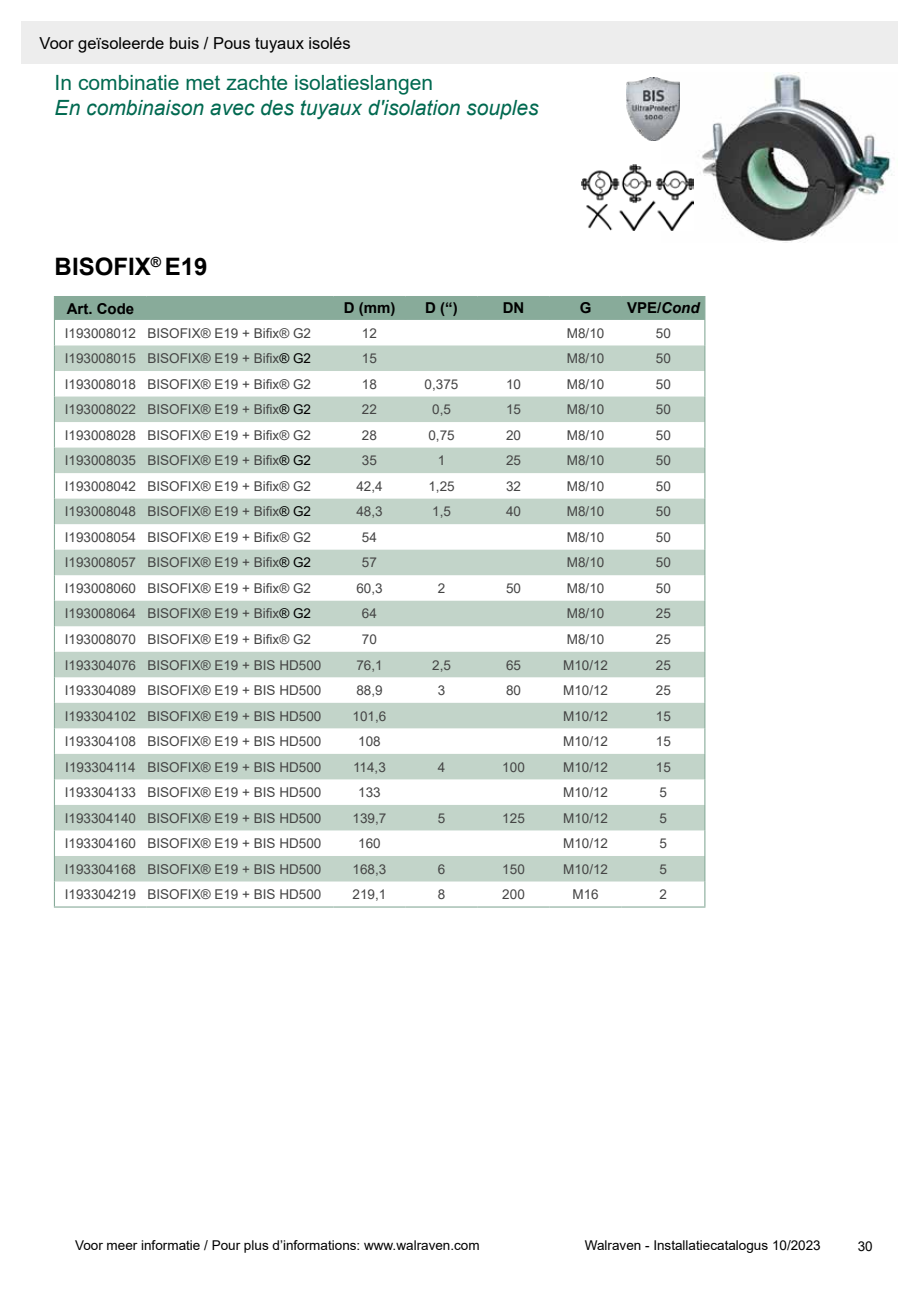
<style>
.page{position:relative;width:919px;height:1289px;background:#fff}
.page>*{position:absolute;margin:0;border:0;box-sizing:border-box;transform-origin:0 0}
.t1{font:700 24px "Arial";color:#000}
.t2{font:italic 21px "Arial";color:#006950}
.t3{font:21px "Arial";color:#006950}
.t4{font:16.5px "Arial";color:#000}
.t5{font:700 15px "Arial";color:#000}
.t6{font:13.5px "Arial";color:#444}
.t7{font:13.5px "Arial";color:#000}
.s1{font-style:italic}
.s2{color:#000}
</style>
<div class="page">
<div style="left:21px;top:21px;width:876px;height:43px;background:#ededed"></div>
<img style="left:679px;top:72px;width:213px;height:169px">
<img style="left:581px;top:165px;width:112px;height:66px">
<img style="left:626px;top:78px;width:53px;height:62px">
<hr style="left:54px;top:906px;width:93px;height:1px;background:#88ab9a">
<hr style="left:147px;top:906px;width:186px;height:1px;background:#88ab9a">
<hr style="left:333px;top:906px;width:72px;height:1px;background:#88ab9a">
<hr style="left:405px;top:906px;width:72px;height:1px;background:#88ab9a">
<hr style="left:477px;top:906px;width:72px;height:1px;background:#88ab9a">
<hr style="left:549px;top:906px;width:72px;height:1px;background:#88ab9a">
<hr style="left:621px;top:906px;width:84px;height:1px;background:#88ab9a">
<svg style="left:54px;top:296px;width:651px;height:610px"></svg>
<p class="t4" style="left:40px;top:31px;width:312px">Voor geïsoleerde buis / Pous tuyaux isolés</p>
<h2 class="t3" style="left:55px;top:68px;width:380px">In combinatie met zachte isolatieslangen</h2>
<h2 class="t2" style="left:55px;top:94px;width:485px">En combinaison avec des tuyaux d'isolation souples</h2>
<h1 class="t1" style="left:55px;top:249px;width:154px">BISOFIX<sup>®</sup> E19</h1>
<p class="t5" style="left:67px;top:298px;width:69px">Art. Code</p>
<p class="t5" style="left:344px;top:297px;width:53px">D (mm)</p>
<p class="t5" style="left:425px;top:297px;width:34px">D (“)</p>
<p class="t5" style="left:502px;top:297px;width:23px">DN</p>
<p class="t5" style="left:579px;top:297px;width:13px">G</p>
<p class="t5" style="left:627px;top:297px;width:74px">VPE/<span class="s1">Cond</span></p>
<p class="t6" style="left:65px;top:323px;width:248px">I193008012 BISOFIX® E19 + Bifix® G2</p>
<p class="t6" style="left:362px;top:323px;width:17px">12</p>
<p class="t6" style="left:567px;top:323px;width:39px">M8/10</p>
<p class="t6" style="left:655px;top:323px;width:17px">50</p>
<p class="t6" style="left:65px;top:349px;width:248px">I193008015 BISOFIX® E19 + Bifix<span class="s2">® G2</span></p>
<p class="t6" style="left:362px;top:349px;width:17px">15</p>
<p class="t6" style="left:567px;top:349px;width:39px">M8/10</p>
<p class="t6" style="left:655px;top:349px;width:17px">50</p>
<p class="t6" style="left:65px;top:374px;width:248px">I193008018 BISOFIX® E19 + Bifix® G2</p>
<p class="t6" style="left:362px;top:374px;width:17px">18</p>
<p class="t6" style="left:424px;top:374px;width:35px">0,375</p>
<p class="t6" style="left:506px;top:374px;width:17px">10</p>
<p class="t6" style="left:567px;top:374px;width:39px">M8/10</p>
<p class="t6" style="left:655px;top:374px;width:17px">50</p>
<p class="t6" style="left:65px;top:400px;width:248px">I193008022 BISOFIX® E19 + Bifix<span class="s2">® G2</span></p>
<p class="t6" style="left:362px;top:400px;width:17px">22</p>
<p class="t6" style="left:432px;top:400px;width:20px">0,5</p>
<p class="t6" style="left:506px;top:400px;width:17px">15</p>
<p class="t6" style="left:567px;top:400px;width:39px">M8/10</p>
<p class="t6" style="left:655px;top:400px;width:17px">50</p>
<p class="t6" style="left:65px;top:425px;width:248px">I193008028 BISOFIX® E19 + Bifix® G2</p>
<p class="t6" style="left:362px;top:425px;width:17px">28</p>
<p class="t6" style="left:428px;top:425px;width:28px">0,75</p>
<p class="t6" style="left:506px;top:425px;width:17px">20</p>
<p class="t6" style="left:567px;top:425px;width:39px">M8/10</p>
<p class="t6" style="left:655px;top:425px;width:17px">50</p>
<p class="t6" style="left:65px;top:451px;width:248px">I193008035 BISOFIX® E19 + Bifix<span class="s2">® G2</span></p>
<p class="t6" style="left:362px;top:451px;width:17px">35</p>
<p class="t6" style="left:438px;top:451px;width:9px">1</p>
<p class="t6" style="left:506px;top:451px;width:17px">25</p>
<p class="t6" style="left:567px;top:451px;width:39px">M8/10</p>
<p class="t6" style="left:655px;top:451px;width:17px">50</p>
<p class="t6" style="left:65px;top:477px;width:248px">I193008042 BISOFIX® E19 + Bifix® G2</p>
<p class="t6" style="left:356px;top:477px;width:28px">42,4</p>
<p class="t6" style="left:428px;top:477px;width:28px">1,25</p>
<p class="t6" style="left:506px;top:477px;width:17px">32</p>
<p class="t6" style="left:567px;top:477px;width:39px">M8/10</p>
<p class="t6" style="left:655px;top:477px;width:17px">50</p>
<p class="t6" style="left:65px;top:502px;width:248px">I193008048 BISOFIX® E19 + Bifix<span class="s2">® G2</span></p>
<p class="t6" style="left:356px;top:502px;width:28px">48,3</p>
<p class="t6" style="left:432px;top:502px;width:20px">1,5</p>
<p class="t6" style="left:506px;top:502px;width:17px">40</p>
<p class="t6" style="left:567px;top:502px;width:39px">M8/10</p>
<p class="t6" style="left:655px;top:502px;width:17px">50</p>
<p class="t6" style="left:65px;top:528px;width:248px">I193008054 BISOFIX® E19 + Bifix® G2</p>
<p class="t6" style="left:362px;top:528px;width:17px">54</p>
<p class="t6" style="left:567px;top:528px;width:39px">M8/10</p>
<p class="t6" style="left:655px;top:528px;width:17px">50</p>
<p class="t6" style="left:65px;top:553px;width:248px">I193008057 BISOFIX® E19 + Bifix<span class="s2">® G2</span></p>
<p class="t6" style="left:362px;top:553px;width:17px">57</p>
<p class="t6" style="left:567px;top:553px;width:39px">M8/10</p>
<p class="t6" style="left:655px;top:553px;width:17px">50</p>
<p class="t6" style="left:65px;top:579px;width:248px">I193008060 BISOFIX® E19 + Bifix® G2</p>
<p class="t6" style="left:356px;top:579px;width:28px">60,3</p>
<p class="t6" style="left:438px;top:579px;width:9px">2</p>
<p class="t6" style="left:506px;top:579px;width:17px">50</p>
<p class="t6" style="left:567px;top:579px;width:39px">M8/10</p>
<p class="t6" style="left:655px;top:579px;width:17px">50</p>
<p class="t6" style="left:65px;top:604px;width:248px">I193008064 BISOFIX® E19 + Bifix<span class="s2">® G2</span></p>
<p class="t6" style="left:362px;top:604px;width:17px">64</p>
<p class="t6" style="left:567px;top:604px;width:39px">M8/10</p>
<p class="t6" style="left:655px;top:604px;width:17px">25</p>
<p class="t6" style="left:65px;top:630px;width:248px">I193008070 BISOFIX® E19 + Bifix® G2</p>
<p class="t6" style="left:362px;top:630px;width:17px">70</p>
<p class="t6" style="left:567px;top:630px;width:39px">M8/10</p>
<p class="t6" style="left:655px;top:630px;width:17px">25</p>
<p class="t6" style="left:65px;top:655px;width:258px">I193304076 BISOFIX® E19 + BIS HD500</p>
<p class="t6" style="left:356px;top:655px;width:28px">76,1</p>
<p class="t6" style="left:432px;top:655px;width:20px">2,5</p>
<p class="t6" style="left:506px;top:655px;width:17px">65</p>
<p class="t6" style="left:563px;top:655px;width:47px">M10/12</p>
<p class="t6" style="left:655px;top:655px;width:17px">25</p>
<p class="t6" style="left:65px;top:681px;width:258px">I193304089 BISOFIX® E19 + BIS HD500</p>
<p class="t6" style="left:356px;top:681px;width:28px">88,9</p>
<p class="t6" style="left:438px;top:681px;width:9px">3</p>
<p class="t6" style="left:506px;top:681px;width:17px">80</p>
<p class="t6" style="left:563px;top:681px;width:47px">M10/12</p>
<p class="t6" style="left:655px;top:681px;width:17px">25</p>
<p class="t6" style="left:65px;top:706px;width:258px">I193304102 BISOFIX® E19 + BIS HD500</p>
<p class="t6" style="left:352px;top:706px;width:35px">101,6</p>
<p class="t6" style="left:563px;top:706px;width:47px">M10/12</p>
<p class="t6" style="left:655px;top:706px;width:17px">15</p>
<p class="t6" style="left:65px;top:732px;width:258px">I193304108 BISOFIX® E19 + BIS HD500</p>
<p class="t6" style="left:358px;top:732px;width:24px">108</p>
<p class="t6" style="left:563px;top:732px;width:47px">M10/12</p>
<p class="t6" style="left:655px;top:732px;width:17px">15</p>
<p class="t6" style="left:65px;top:757px;width:258px">I193304114 BISOFIX® E19 + BIS HD500</p>
<p class="t6" style="left:353px;top:757px;width:34px">114,3</p>
<p class="t6" style="left:438px;top:757px;width:9px">4</p>
<p class="t6" style="left:502px;top:757px;width:24px">100</p>
<p class="t6" style="left:563px;top:757px;width:47px">M10/12</p>
<p class="t6" style="left:655px;top:757px;width:17px">15</p>
<p class="t6" style="left:65px;top:783px;width:258px">I193304133 BISOFIX® E19 + BIS HD500</p>
<p class="t6" style="left:358px;top:783px;width:24px">133</p>
<p class="t6" style="left:563px;top:783px;width:47px">M10/12</p>
<p class="t6" style="left:659px;top:783px;width:9px">5</p>
<p class="t6" style="left:65px;top:808px;width:258px">I193304140 BISOFIX® E19 + BIS HD500</p>
<p class="t6" style="left:352px;top:808px;width:35px">139,7</p>
<p class="t6" style="left:438px;top:808px;width:9px">5</p>
<p class="t6" style="left:502px;top:808px;width:24px">125</p>
<p class="t6" style="left:563px;top:808px;width:47px">M10/12</p>
<p class="t6" style="left:659px;top:808px;width:9px">5</p>
<p class="t6" style="left:65px;top:834px;width:258px">I193304160 BISOFIX® E19 + BIS HD500</p>
<p class="t6" style="left:358px;top:834px;width:24px">160</p>
<p class="t6" style="left:563px;top:834px;width:47px">M10/12</p>
<p class="t6" style="left:659px;top:834px;width:9px">5</p>
<p class="t6" style="left:65px;top:859px;width:258px">I193304168 BISOFIX® E19 + BIS HD500</p>
<p class="t6" style="left:352px;top:859px;width:35px">168,3</p>
<p class="t6" style="left:438px;top:859px;width:9px">6</p>
<p class="t6" style="left:502px;top:859px;width:24px">150</p>
<p class="t6" style="left:563px;top:859px;width:47px">M10/12</p>
<p class="t6" style="left:659px;top:859px;width:9px">5</p>
<p class="t6" style="left:65px;top:885px;width:258px">I193304219 BISOFIX® E19 + BIS HD500</p>
<p class="t6" style="left:352px;top:885px;width:35px">219,1</p>
<p class="t6" style="left:438px;top:885px;width:9px">8</p>
<p class="t6" style="left:502px;top:885px;width:24px">200</p>
<p class="t6" style="left:572px;top:885px;width:28px">M16</p>
<p class="t6" style="left:659px;top:885px;width:9px">2</p>
<p class="t7" style="left:75px;top:1235px;width:406px">Voor meer informatie / Pour plus d’informations: www.walraven.com</p>
<p class="t7" style="left:585px;top:1235px;width:237px">Walraven - Installatiecatalogus 10/2023</p>
<p class="t7" style="left:857px;top:1237px;width:17px">30</p>
</div>
